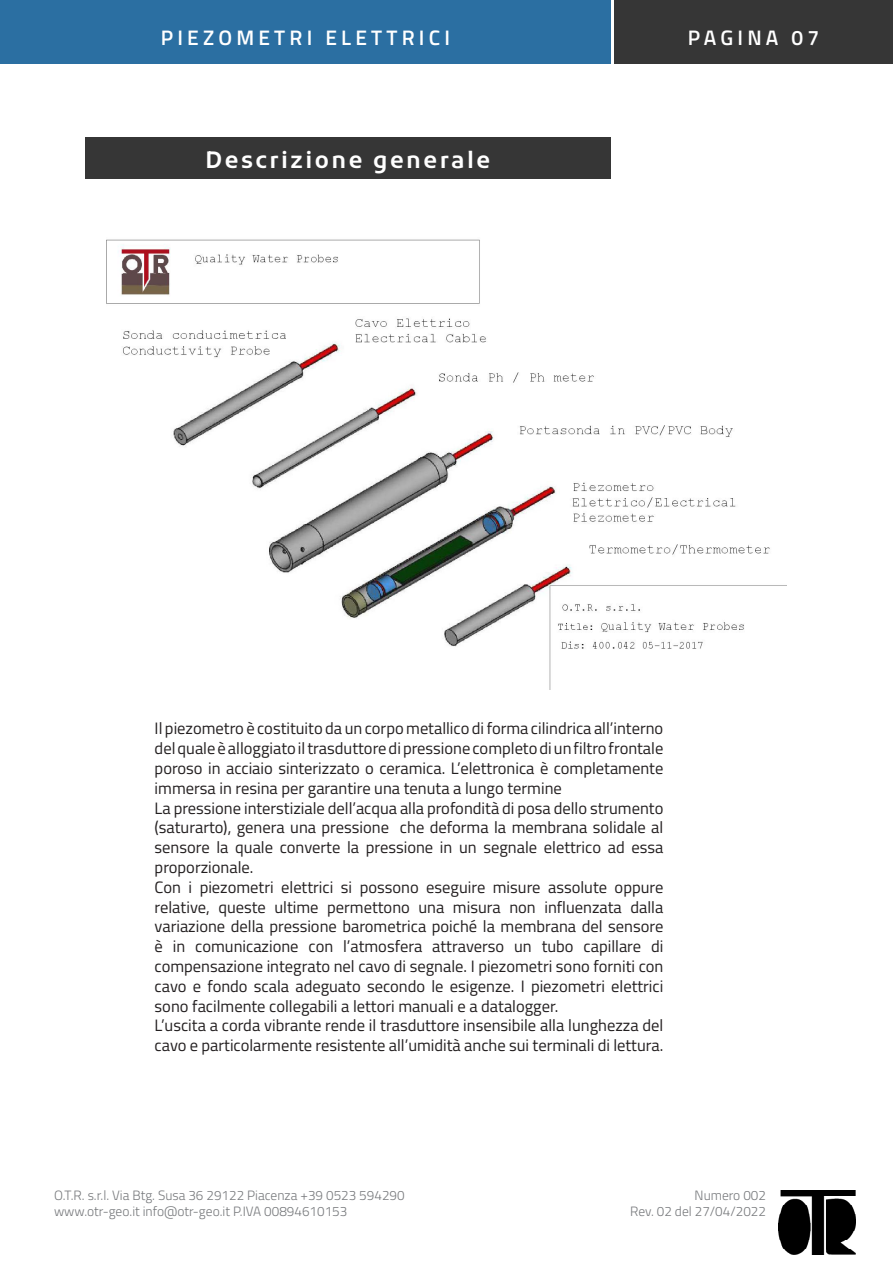
<style>
.page{position:relative;width:893px;height:1263px;background:#fff}
.page>*{position:absolute;margin:0;border:0;box-sizing:border-box;transform-origin:0 0}
.t1{font:600 22.5px "Kufam";letter-spacing:.11em;color:#fff}
.t2{font:600 21px "Titillium Web";letter-spacing:.2em;color:#fff}
.t3{font:16.5px/19.8px "Titillium Web";color:#231f20;text-align:justify}
.t4{font:300 13.5px/16.2px "Titillium Web";color:#76787b}
</style>
<div class="page">
<div style="left:0;top:0;width:611px;height:64px;background:#2b6fa2"></div>
<div style="left:614px;top:0;width:279px;height:64px;background:#363636"></div>
<img style="left:779px;top:1190px;width:76px;height:64px">
<div style="left:85px;top:137px;width:526px;height:41px;background:#363636"></div>
<img style="left:106px;top:239px;width:681px;height:450px">
<p class="t2" style="left:161px;top:22px;width:291px">PIEZOMETRI ELETTRICI</p>
<p class="t1" style="left:205px;top:147px;width:287px">Descrizione generale</p>
<p class="t2" style="left:688px;top:21px;width:133px">PAGINA 07</p>
<p class="t3" style="left:155px;top:718px;width:510px">Il piezometro è costituito da un corpo metallico di forma cilindrica all’interno del quale è alloggiato il trasduttore di pressione completo di un filtro frontale poroso in acciaio sinterizzato o ceramica. L’elettronica è completamente immersa in resina per garantire una tenuta a lungo termine</p>
<p class="t3" style="left:155px;top:797px;width:510px">La pressione interstiziale dell’acqua alla profondità di posa dello strumento (saturarto), genera una pressione che deforma la membrana solidale al sensore la quale converte la pressione in un segnale elettrico ad essa proporzionale.</p>
<p class="t3" style="left:155px;top:876px;width:510px">Con i piezometri elettrici si possono eseguire misure assolute oppure relative, queste ultime permettono una misura non influenzata dalla variazione della pressione barometrica poiché la membrana del sensore è in comunicazione con l’atmosfera attraverso un tubo capillare di compensazione integrato nel cavo di segnale. I piezometri sono forniti con cavo e fondo scala adeguato secondo le esigenze. I piezometri elettrici sono facilmente collegabili a lettori manuali e a datalogger.</p>
<p class="t3" style="left:155px;top:1015px;width:510px">L’uscita a corda vibrante rende il trasduttore insensibile alla lunghezza del cavo e particolarmente resistente all’umidità anche sui terminali di lettura.</p>
<p class="t4" style="left:54px;top:1186px;width:352px">O.T.R. s.r.l. Via Btg. Susa 36 29122 Piacenza +39 0523 594290 www.otr-geo.it info@otr-geo.it P.IVA 00894610153</p>
<p class="t4" style="left:695px;top:1186px;width:73px">Numero 002</p>
<p class="t4" style="left:630px;top:1203px;width:137px">Rev. 02 del 27/04/2022</p>
</div>
